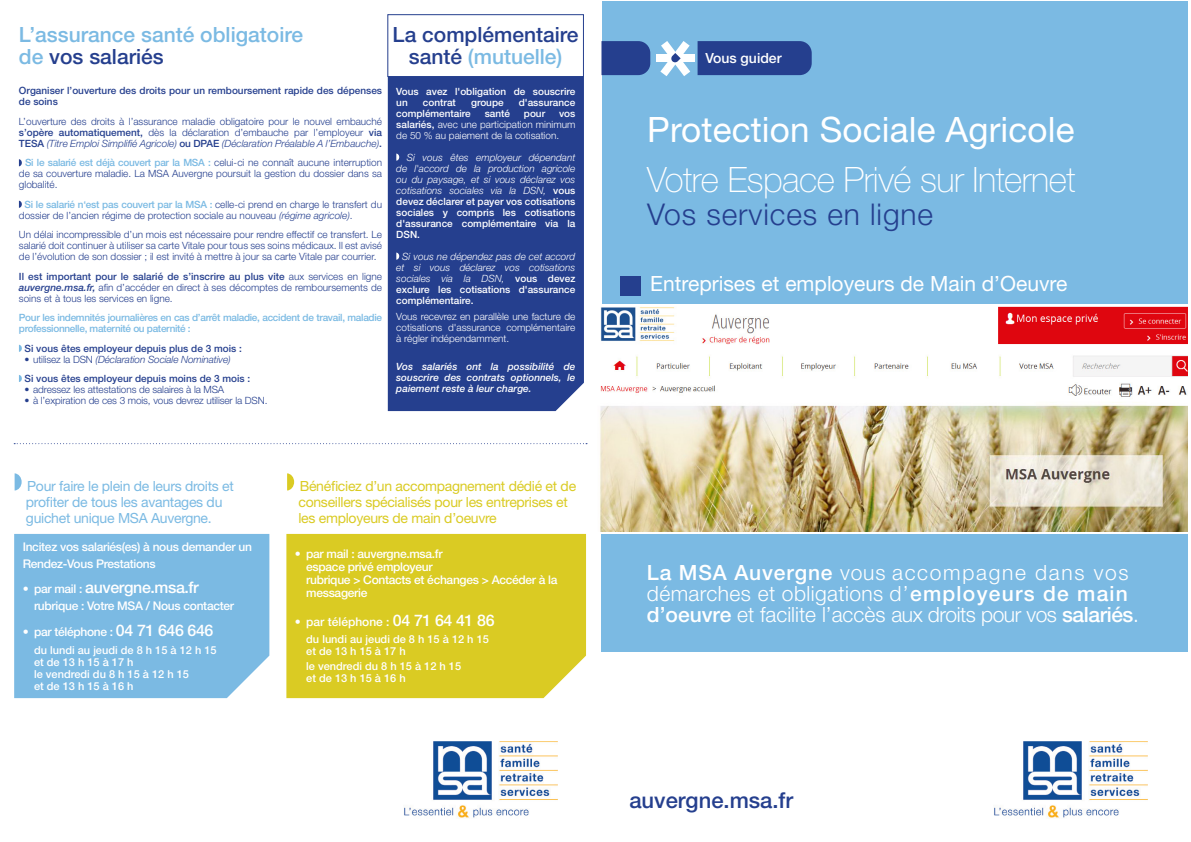
<style>
.page{position:relative;width:1191px;height:842px;background:#fff}
.page>*{position:absolute;margin:0;border:0;box-sizing:border-box;transform-origin:0 0}
.t1{font:100 35px "Helvetica Neue LT Std";letter-spacing:-.015em;color:#fff}
.t2{font:35px "Helvetica Neue LT Std";letter-spacing:.005em;color:#fff}
.t3{font:300 30px "Helvetica Neue LT Std";letter-spacing:.03em;color:#253f8e}
.t4{font:500 22px "Helvetica Neue LT Std";color:#253f8e}
.t5{font:300 21px/21px "Helvetica Neue LT Std";letter-spacing:.02em;color:#fff}
.t6{font:500 21px "Helvetica Neue LT Std";color:#7bbae3}
.t7{font:21px "Helvetica Neue LT Std";color:#fff}
.t8{font:500 21px "Helvetica Neue LT Std";color:#253f8e}
.t9{font:500 16px "Helvetica Neue LT Std";letter-spacing:-.025em;color:#fff}
.t10{font:14px/16px "Helvetica Neue LT Std";letter-spacing:-.02em;color:#dacb23}
.t11{font:14px/16px "Helvetica Neue LT Std";letter-spacing:-.02em;color:#7bbae3}
.t12{font:500 14px "Helvetica Neue LT Std";color:#fff}
.t13{font:500 12px/17px "Helvetica Neue LT Std";letter-spacing:-.025em;color:#fff}
.t14{font:500 12px "Helvetica Neue LT Std";color:#fff}
.t15{font:500 11px "Helvetica Neue LT Std";color:#fff}
.t16{font:300 10px/11px "Helvetica Neue LT Std";color:#253f8e;text-align:justify}
.t17{font:italic 300 10px/11px "Helvetica Neue LT Std";color:#fff;text-align:justify}
.t18{font:300 10px/11px "Helvetica Neue LT Std";color:#fff;text-align:justify}
.t19{font:500 10px/11px "Helvetica Neue LT Std";color:#253f8e}
.t20{font:500 10px/11px "Helvetica Neue LT Std";letter-spacing:-.03em;color:#7bbae3}
.t21{font:italic 500 10px/11px "Helvetica Neue LT Std";color:#fff;text-align:justify}
.t22{font:500 10px/11px "Helvetica Neue LT Std";color:#fff}
.t23{font:italic 300 10px "Helvetica Neue LT Std";letter-spacing:-.01em;color:#253f8e}
.s1{color:#7bbae3}
.s2{font-weight:500}
.s3{font-style:italic}
.s4{font-weight:500;color:#7bbae3}
.s5{font-weight:500;font-style:italic}
.s6{font-style:normal}
.s7{color:#253f8e}
.s8{font-weight:500;font-style:normal}
.s9{font-size:12px}
.s10{font-size:16px}
</style>
<div class="page">
<div style="left:602px;top:1px;width:585px;height:302px;background:#7bbae3"></div>
<div style="left:601px;top:534px;width:586px;height:118px;background:#7bbae3"></div>
<svg style="left:15px;top:473px;width:7px;height:17px"></svg>
<svg style="left:287px;top:473px;width:7px;height:17px"></svg>
<img style="left:404px;top:741px;width:154px;height:77px">
<div style="left:14px;top:534px;width:255px;height:164px;background:#7bbae3"></div>
<div style="left:286px;top:534px;width:300px;height:164px;background:#dacb23"></div>
<svg style="left:601px;top:41px;width:49px;height:34px;background:#2a4592"></svg>
<div style="left:697px;top:41px;width:114px;height:34px;background:#253f8e"></div>
<div style="left:656px;top:54px;width:38px;height:8px;background:#fff"></div>
<svg style="left:660px;top:41px;width:30px;height:35px"></svg>
<div style="left:620px;top:276px;width:21px;height:20px;background:#253f8e"></div>
<img style="left:600px;top:306px;width:587px;height:225px">
<svg style="left:19px;top:159px;width:3px;height:7px"></svg>
<svg style="left:19px;top:201px;width:3px;height:7px"></svg>
<svg style="left:19px;top:345px;width:3px;height:7px"></svg>
<svg style="left:19px;top:375px;width:3px;height:7px"></svg>
<div style="left:388px;top:77px;width:196px;height:334px;background:#253f8e"></div>
<svg style="left:396px;top:154px;width:3px;height:7px"></svg>
<svg style="left:396px;top:253px;width:3px;height:7px"></svg>
<div style="left:387px;top:14px;width:197px;height:63px;border:1px solid #253f8e"></div>
<svg style="left:14px;top:443px;width:573px;height:1px"></svg>
<img style="left:994px;top:741px;width:154px;height:77px">
<p class="t6" style="left:19px;top:22px;width:286px">L’assurance santé obligatoire</p>
<p class="t8" style="left:19px;top:44px;width:146px"><span class="s1">de</span> vos salariés</p>
<p class="t19" style="left:19px;top:85px;width:365px">Organiser l’ouverture des droits pour un remboursement rapide des dépenses de soins</p>
<p class="t16" style="left:19px;top:116px;width:365px">L’ouverture des droits à l’assurance maladie obligatoire pour le nouvel embauché <span class="s2">s’opère automatiquement,</span> dès la déclaration d’embauche par l’employeur <span class="s2">via TESA</span> <span class="s3">(Titre Emploi Simplifié Agricole)</span> <span class="s2">ou DPAE</span> <span class="s3">(Déclaration Préalable A l’Embauche)</span><span class="s2">.</span></p>
<p class="t16" style="left:19px;top:157px;width:365px;text-indent:6px"><span class="s4">Si le salarié est déjà couvert par la MSA :</span> celui-ci ne connaît aucune interruption de sa couverture maladie. La MSA Auvergne poursuit la gestion du dossier dans sa globalité.</p>
<p class="t16" style="left:19px;top:199px;width:364px;text-indent:6px"><span class="s4">Si le salarié n‘est pas couvert par la MSA :</span> celle-ci prend en charge le transfert du dossier de l’ancien régime de protection sociale au nouveau <span class="s3">(régime agricole)</span>.</p>
<p class="t16" style="left:19px;top:229px;width:365px">Un délai incompressible d’un mois est nécessaire pour rendre effectif ce transfert. Le salarié doit continuer à utiliser sa carte Vitale pour tous ses soins médicaux. Il est avisé de l’évolution de son dossier ; il est invité à mettre à jour sa carte Vitale par courrier.</p>
<p class="t16" style="left:19px;top:271px;width:365px"><span class="s2">Il est important pour le salarié de s’inscrire au plus vite</span> aux services en ligne <span class="s5">auvergne.msa.fr,</span> afin d’accéder en direct à ses décomptes de remboursements de soins et à tous les services en ligne.</p>
<p class="t20" style="left:19px;top:312px;width:365px">Pour les indemnités journalières en cas d’arrêt maladie, accident de travail, maladie professionnelle, maternité ou paternité :</p>
<p class="t19" style="left:25px;top:343px;width:219px">Si vous êtes employeur depuis plus de 3 mois :</p>
<p class="t23" style="left:25px;top:353px;width:208px"><span class="s6">• utilisez la DSN</span> (Déclaration Sociale Nominative)</p>
<p class="t19" style="left:25px;top:373px;width:227px">Si vous êtes employeur depuis moins de 3 mois :</p>
<p class="t16" style="left:25px;top:384px;width:201px">• adressez les attestations de salaires à la MSA</p>
<p class="t16" style="left:25px;top:395px;width:244px">• à l’expiration de ces 3 mois, vous devrez utiliser la DSN.</p>
<p class="t8" style="left:392px;top:22px;width:187px">La complémentaire</p>
<p class="t6" style="left:409px;top:44px;width:155px"><span class="s7">santé</span> (mutuelle)</p>
<p class="t22" style="left:396px;top:86px;width:180px">Vous avez l'obligation de souscrire un</p>
<p class="t22" style="left:423px;top:97px;width:34px">contrat</p>
<p class="t22" style="left:471px;top:97px;width:34px">groupe</p>
<p class="t22" style="left:519px;top:97px;width:58px">d'assurance</p>
<p class="t22" style="left:396px;top:108px;width:76px">complémentaire</p>
<p class="t22" style="left:484px;top:108px;width:27px">santé</p>
<p class="t22" style="left:524px;top:108px;width:23px">pour</p>
<p class="t18" style="left:396px;top:107px;width:180px;text-indent:163px"><span class="s2">vos salariés,</span> avec une participation minimum de 50 % au paiement de la cotisation.</p>
<p class="t17" style="left:396px;top:151px;width:181px;text-indent:10px">Si vous êtes employeur dépendant de l'accord de la production agricole ou du paysage, et si vous déclarez vos cotisations sociales via la DSN, <span class="s8">vous devez déclarer et payer vos cotisations sociales y compris les cotisations d'assurance complémentaire via la DSN.</span></p>
<p class="t17" style="left:396px;top:250px;width:181px;text-indent:6px">Si vous ne dépendez pas de cet accord et si vous déclarez vos cotisations sociales via la DSN, <span class="s8">vous devez exclure les cotisations d'assurance complémentaire.</span></p>
<p class="t18" style="left:396px;top:311px;width:181px">Vous recevrez en parallèle une facture de cotisations d'assurance complémentaire à régler indépendamment.</p>
<p class="t21" style="left:396px;top:361px;width:181px">Vos salariés ont la possibilité de souscrire des contrats optionnels, le paiement reste à leur charge.</p>
<p class="t11" style="left:26px;top:477px;width:209px">Pour faire le plein de leurs droits et profiter de tous les avantages du guichet unique MSA Auvergne.</p>
<p class="t10" style="left:298px;top:477px;width:279px">Bénéficiez d’un accompagnement dédié et de conseillers spécialisés pour les entreprises et les employeurs de main d’oeuvre</p>
<p class="t13" style="left:23px;top:538px;width:231px">Incitez vos salariés(es) à nous demander un<br>Rendez-Vous Prestations</p>
<p class="t9" style="left:23px;top:578px;width:178px"><span class="s9">• par mail :</span> auvergne.msa.fr</p>
<p class="t13" style="left:34px;top:598px;width:201px">rubrique : Votre MSA / Nous contacter</p>
<p class="t13" style="left:23px;top:623px;width:192px">• par téléphone : <span class="s10">04 71 646 646</span></p>
<p class="t15" style="left:34px;top:643px;width:184px">du lundi au jeudi de 8 h 15 à 12 h 15</p>
<p class="t15" style="left:34px;top:655px;width:101px">et de 13 h 15 à 17 h</p>
<p class="t15" style="left:34px;top:667px;width:156px">le vendredi du 8 h 15 à 12 h 15</p>
<p class="t15" style="left:34px;top:679px;width:101px">et de 13 h 15 à 16 h</p>
<p class="t13" style="left:295px;top:545px;width:149px">• par mail : auvergne.msa.fr</p>
<p class="t13" style="left:306px;top:558px;width:128px">espace privé employeur</p>
<p class="t13" style="left:306px;top:573px;width:253px;line-height:13px">rubrique &gt; Contacts et échanges &gt; Accéder à la messagerie</p>
<p class="t14" style="left:295px;top:614px;width:201px">• par téléphone : <span class="s10">04 71 64 41 86</span></p>
<p class="t15" style="left:306px;top:633px;width:184px">du lundi au jeudi de 8 h 15 à 12 h 15</p>
<p class="t15" style="left:306px;top:645px;width:101px">et de 13 h 15 à 17 h</p>
<p class="t15" style="left:306px;top:660px;width:156px">le vendredi du 8 h 15 à 12 h 15</p>
<p class="t15" style="left:306px;top:672px;width:101px">et de 13 h 15 à 16 h</p>
<p class="t12" style="left:705px;top:50px;width:78px">Vous guider</p>
<p class="t2" style="left:647px;top:108px;width:429px">Protection Sociale Agricole</p>
<p class="t1" style="left:647px;top:159px;width:430px">Votre Espace Privé sur Internet</p>
<p class="t3" style="left:647px;top:196px;width:287px">Vos services en ligne</p>
<p class="t7" style="left:650px;top:271px;width:419px">Entreprises et employeurs de Main d’Oeuvre</p>
<p class="t5" style="left:647px;top:561px;width:493px"><span class="s2">La MSA Auvergne</span> vous accompagne dans vos démarches et obligations d’<span class="s2">employeurs de main d’oeuvre</span> et facilite l’accès aux droits pour vos <span class="s2">salariés</span>.</p>
<p class="t4" style="left:629px;top:787px;width:165px">auvergne.msa.fr</p>
</div>
